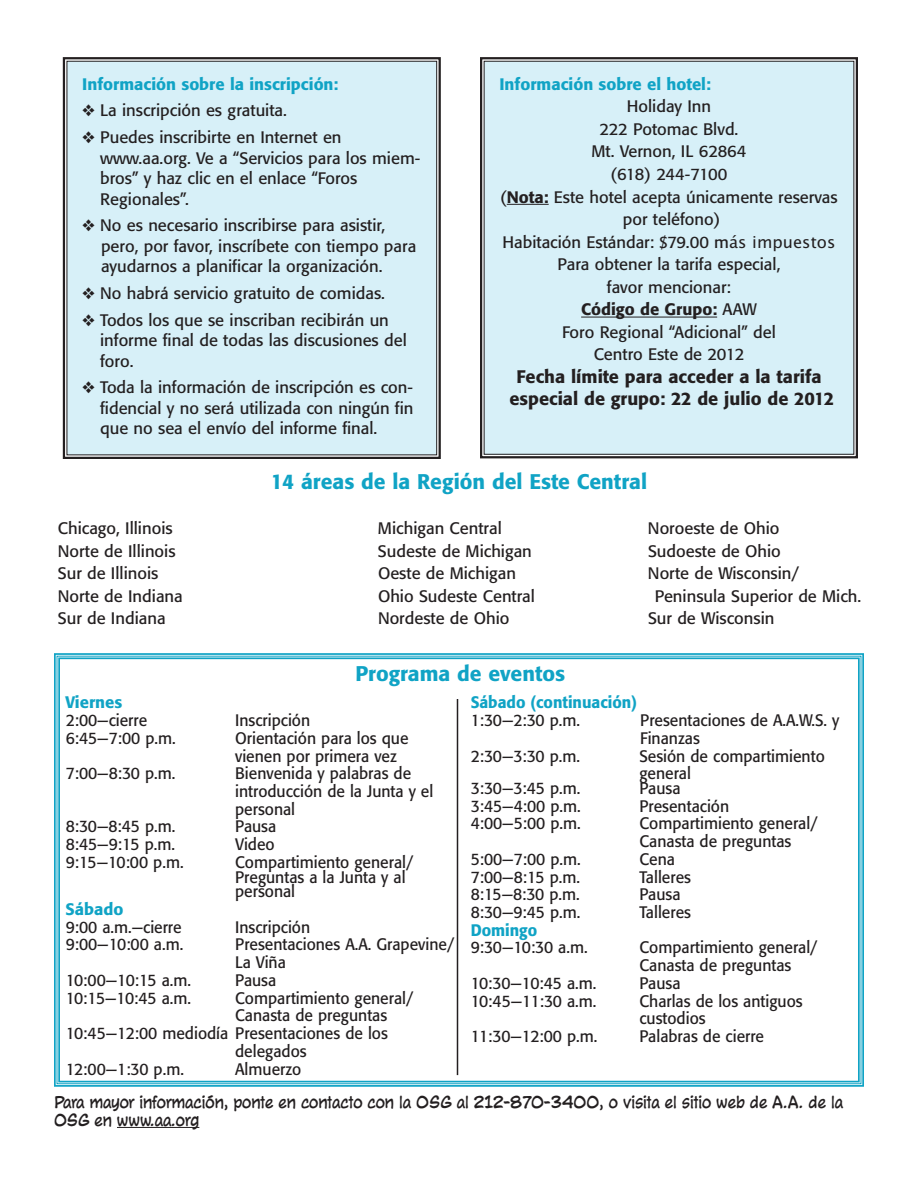
<style>
.page{position:relative;width:918px;height:1188px;background:#fff}
.page>*{position:absolute;margin:0;border:0;box-sizing:border-box;transform-origin:0 0}
.t1{font:500 21px "Formata";color:#10a3c5}
.t2{font:500 18px/22.5px "Formata";color:#231f20;text-align:center}
.t3{font:16.5px/22.5px "Formata";color:#231f20}
.t4{font:16.5px/17.7px "Formata";color:#231f20;scale:.95 1}
.t5{font:16.5px/18px "CC Face Front";color:#231f20}
.t6{font:500 16.5px "Formata";color:#10a3c5}
.t7{font:500 16.5px "Formata";color:#10a3c5;scale:.95 1}
.s1{font-weight:500}
.s2{font-family:"Lucida Grande"}
</style>
<div class="page">
<div style="left:54px;top:653px;width:810px;height:434px;border:2px solid #10a3c5"></div>
<div style="left:58px;top:657px;width:802px;height:425px;border:2px solid #10a3c5"></div>
<div style="left:67px;top:61px;width:370px;height:394px;background:#d7f0f8"></div>
<div style="left:63px;top:57px;width:378px;height:402px;border:2px solid #231f20"></div>
<div style="left:67px;top:61px;width:370px;height:394px;border:1px solid #231f20"></div>
<div style="left:484px;top:61px;width:370px;height:393px;background:#d7f0f8"></div>
<div style="left:480px;top:57px;width:378px;height:401px;border:2px solid #231f20"></div>
<div style="left:484px;top:61px;width:370px;height:394px;border:1px solid #231f20"></div>
<hr style="left:507px;top:204px;width:42px;height:1px;background:#231f20">
<hr style="left:581px;top:317px;width:136px;height:1px;background:#231f20">
<hr style="left:457px;top:699px;width:1px;height:376px;background:#231f20">
<hr style="left:117px;top:1127px;width:82px;height:1px;background:#231f20">
<p class="t6" style="left:82px;top:77px;width:258px">Información sobre la inscripción:</p>
<p class="t3" style="left:82px;top:101px;width:206px">❖ La inscripción es gratuita.</p>
<p class="t3" style="left:100px;top:128px;width:322px;line-height:20.5px;text-indent:-18px">❖ Puedes inscribirte en Internet en www.aa.org. Ve a “Servicios para los miem&shy;bros” y haz clic en el enlace “Foros<br>Regionales”.</p>
<p class="t3" style="left:101px;top:216px;width:317px;line-height:20.5px;text-indent:-19px">❖ No es necesario inscribirse para asistir, pero, por favor, inscríbete con tiempo para ayudarnos a planificar la organización.</p>
<p class="t3" style="left:82px;top:283px;width:304px">❖ No habrá servicio gratuito de comidas.</p>
<p class="t3" style="left:100px;top:311px;width:308px;line-height:20.5px;text-indent:-18px">❖ Todos los que se inscriban recibirán un informe final de todas las discusiones del foro.</p>
<p class="t3" style="left:100px;top:378px;width:315px;line-height:20.5px;text-align:justify;text-indent:-18px">❖ Toda la información de inscripción es con&shy;fidencial y no será utilizada con ningún fin que no sea el envío del informe final.</p>
<p class="t6" style="left:500px;top:77px;width:213px">Información sobre el hotel:</p>
<p class="t3" style="left:500px;top:97px;width:339px;text-align:center">Holiday Inn<br>222 Potomac Blvd.<br>Mt. Vernon, IL 62864<br>(618) 244-7100<br>(<span class="s1">Nota:</span> Este hotel acepta únicamente reservas por teléfono)<br>Habitación Estándar: $79.00 m<span class="s2">ás impuestos<br></span>Para obtener la tarifa especial,<br>favor mencionar:<br><span class="s1">Código de Grupo:</span> AAW<br>Foro Regional “Adicional” del<br>Centro Este de 2012</p>
<p class="t2" style="left:509px;top:367px;width:327px">Fecha límite para acceder a la tarifa especial de grupo: 22 de julio de 2012</p>
<p class="t1" style="left:271px;top:472px;width:378px">14 áreas de la Región del Este Central</p>
<p class="t3" style="left:58px;top:518px;width:116px">Chicago, Illinois</p>
<p class="t3" style="left:378px;top:518px;width:125px">Michigan Central</p>
<p class="t3" style="left:648px;top:518px;width:133px">Noroeste de Ohio</p>
<p class="t3" style="left:58px;top:541px;width:119px">Norte de Illinois</p>
<p class="t3" style="left:378px;top:541px;width:155px">Sudeste de Michigan</p>
<p class="t3" style="left:648px;top:541px;width:134px">Sudoeste de Ohio</p>
<p class="t3" style="left:58px;top:563px;width:102px">Sur de Illinois</p>
<p class="t3" style="left:378px;top:563px;width:140px">Oeste de Michigan</p>
<p class="t3" style="left:648px;top:563px;width:153px">Norte de Wisconsin/</p>
<p class="t3" style="left:58px;top:586px;width:127px">Norte de Indiana</p>
<p class="t3" style="left:378px;top:586px;width:159px">Ohio Sudeste Central</p>
<p class="t3" style="left:655px;top:586px;width:208px">Peninsula Superior de Mich.</p>
<p class="t3" style="left:58px;top:609px;width:109px">Sur de Indiana</p>
<p class="t3" style="left:378px;top:609px;width:133px">Nordeste de Ohio</p>
<p class="t3" style="left:648px;top:609px;width:128px">Sur de Wisconsin</p>
<p class="t1" style="left:355px;top:665px;width:211px">Programa de eventos</p>
<p class="t6" style="left:66px;top:695px;width:58px">Viernes</p>
<p class="t4" style="left:66px;top:713px;width:87px">2:00—cierre</p>
<p class="t4" style="left:235px;top:713px;width:80px">Inscripción</p>
<p class="t4" style="left:66px;top:730px;width:117px">6:45—7:00 p.m.</p>
<p class="t4" style="left:235px;top:730px;width:184px">Orientación para los que vienen por primera vez</p>
<p class="t4" style="left:66px;top:766px;width:117px">7:00—8:30 p.m.</p>
<p class="t4" style="left:235px;top:766px;width:210px">Bienvenida y palabras de introducción de la Junta y el personal</p>
<p class="t4" style="left:66px;top:819px;width:117px">8:30—8:45 p.m.</p>
<p class="t4" style="left:235px;top:819px;width:45px">Pausa</p>
<p class="t4" style="left:66px;top:837px;width:117px">8:45—9:15 p.m.</p>
<p class="t4" style="left:235px;top:837px;width:43px">Video</p>
<p class="t4" style="left:66px;top:855px;width:126px">9:15—10:00 p.m.</p>
<p class="t4" style="left:235px;top:856px;width:189px;line-height:14.7px">Compartimiento general/<br>Preguntas a la Junta y al personal</p>
<p class="t6" style="left:66px;top:902px;width:59px">Sábado</p>
<p class="t4" style="left:66px;top:919px;width:124px">9:00 a.m.—cierre</p>
<p class="t4" style="left:235px;top:919px;width:81px">Inscripción</p>
<p class="t4" style="left:66px;top:937px;width:125px">9:00—10:00 a.m.</p>
<p class="t4" style="left:235px;top:937px;width:232px">Presentaciones A.A. Grapevine/<br>La Viña</p>
<p class="t4" style="left:66px;top:973px;width:134px">10:00—10:15 a.m.</p>
<p class="t4" style="left:235px;top:973px;width:45px">Pausa</p>
<p class="t4" style="left:66px;top:990px;width:134px">10:15—10:45 a.m.</p>
<p class="t4" style="left:235px;top:990px;width:189px">Compartimiento general/</p>
<p class="t4" style="left:235px;top:1008px;width:162px">Canasta de preguntas</p>
<p class="t4" style="left:66px;top:1026px;width:341px">10:45—12:00 mediodía Presentaciones de los</p>
<p class="t4" style="left:235px;top:1043px;width:77px">delegados</p>
<p class="t4" style="left:66px;top:1061px;width:126px">12:00—1:30 p.m.</p>
<p class="t4" style="left:235px;top:1061px;width:71px">Almuerzo</p>
<p class="t7" style="left:471px;top:695px;width:176px">Sábado (continuación)</p>
<p class="t4" style="left:471px;top:713px;width:117px">1:30—2:30 p.m.</p>
<p class="t4" style="left:640px;top:713px;width:211px">Presentaciones de A.A.W.S. y<br>Finanzas</p>
<p class="t4" style="left:471px;top:748px;width:117px">2:30—3:30 p.m.</p>
<p class="t4" style="left:639px;top:748px;width:197px">Sesión de compartimiento general</p>
<p class="t4" style="left:471px;top:781px;width:117px">3:30—3:45 p.m.</p>
<p class="t4" style="left:639px;top:781px;width:45px">Pausa</p>
<p class="t4" style="left:471px;top:798px;width:117px">3:45—4:00 p.m.</p>
<p class="t4" style="left:639px;top:798px;width:96px">Presentación</p>
<p class="t4" style="left:471px;top:816px;width:117px">4:00—5:00 p.m.</p>
<p class="t4" style="left:639px;top:816px;width:189px">Compartimiento general/<br>Canasta de preguntas</p>
<p class="t4" style="left:471px;top:851px;width:117px">5:00—7:00 p.m.</p>
<p class="t4" style="left:639px;top:851px;width:39px">Cena</p>
<p class="t4" style="left:471px;top:869px;width:117px">7:00—8:15 p.m.</p>
<p class="t4" style="left:639px;top:869px;width:56px">Talleres</p>
<p class="t4" style="left:471px;top:887px;width:116px">8:15—8:30 p.m.</p>
<p class="t4" style="left:639px;top:887px;width:45px">Pausa</p>
<p class="t4" style="left:471px;top:905px;width:117px">8:30—9:45 p.m.</p>
<p class="t4" style="left:639px;top:905px;width:56px">Talleres</p>
<p class="t7" style="left:471px;top:923px;width:72px">Domingo</p>
<p class="t4" style="left:471px;top:940px;width:125px">9:30—10:30 a.m.</p>
<p class="t4" style="left:639px;top:940px;width:189px">Compartimiento general/<br>Canasta de preguntas</p>
<p class="t4" style="left:471px;top:976px;width:134px">10:30—10:45 a.m.</p>
<p class="t4" style="left:639px;top:976px;width:45px">Pausa</p>
<p class="t4" style="left:471px;top:993px;width:134px">10:45—11:30 a.m.</p>
<p class="t4" style="left:639px;top:993px;width:173px">Charlas de los antiguos custodios</p>
<p class="t4" style="left:471px;top:1029px;width:135px">11:30—12:00 p.m.</p>
<p class="t4" style="left:639px;top:1029px;width:133px">Palabras de cierre</p>
<p class="t5" style="left:54px;top:1095px;width:791px">Para mayor información, ponte en contacto con la OSG al 212-870-3400, o visita el sitio web de A.A. de la<br>OSG en www.aa.org</p>
</div>
